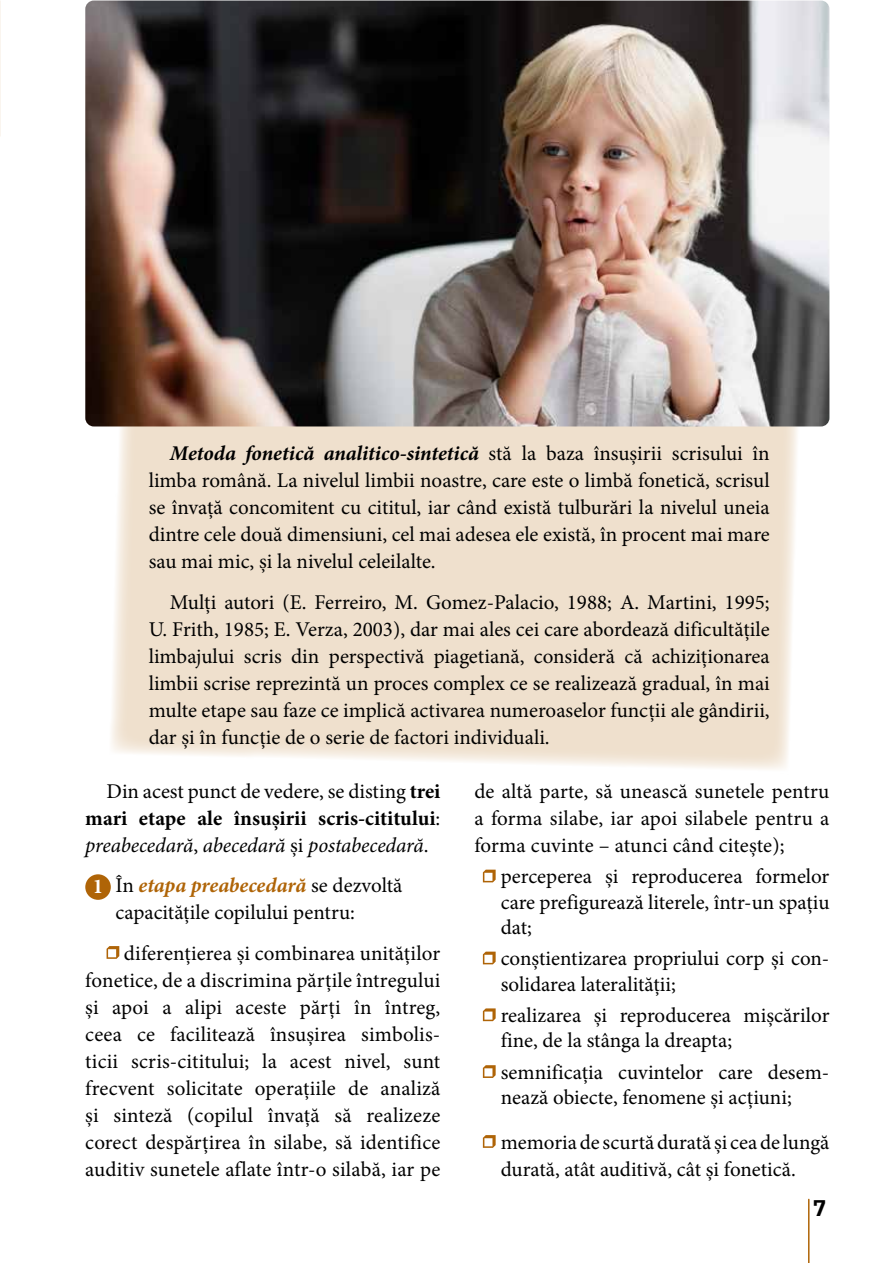
<style>
.page{position:relative;width:893px;height:1263px;background:#fff}
.page>*{position:absolute;margin:0;border:0;box-sizing:border-box;transform-origin:0 0}
.t1{font:700 22.5px "IBM Plex Sans";color:#000}
.t2{font:21px/27px "Minion Pro";color:#000;text-align:justify}
.t3{font:700 21px/27px "Minion Pro";color:#000;text-align:justify}
.s1{font-weight:700;font-style:italic}
.s2{font-weight:400}
.s3{font-weight:400;font-style:italic}
.s4{font-weight:700;color:#fff}
.s5{font-weight:700;font-style:italic;color:#af6407}
</style>
<div class="page">
<hr style="left:808px;top:1199px;width:1px;height:64px;background:#af6407">
<svg style="left:96px;top:426px;width:720px;height:343px;background:#f0e3d2"></svg>
<div style="left:85px;top:874px;width:26px;height:26px;background:#af6407;border-radius:50%"></div>
<svg style="left:107px;top:946px;width:12px;height:13px"></svg>
<img style="left:85px;top:1px;width:744px;height:425px">
<svg style="left:483px;top:870px;width:13px;height:12px"></svg>
<svg style="left:483px;top:952px;width:13px;height:12px"></svg>
<svg style="left:483px;top:1008px;width:13px;height:13px"></svg>
<svg style="left:483px;top:1065px;width:13px;height:13px"></svg>
<svg style="left:483px;top:1135px;width:13px;height:13px"></svg>
<p class="t2" style="left:149px;top:440px;width:623px;text-indent:21px"><span class="s1">Metoda fonetică analitico-sintetică</span> stă la baza însușirii scrisului în limba română. La nivelul limbii noastre, care este o limbă fonetică, scrisul se învață concomitent cu cititul, iar când există tulburări la nivelul uneia dintre cele două dimensiuni, cel mai adesea ele există, în procent mai mare sau mai mic, și la nivelul celeilalte.</p>
<p class="t2" style="left:149px;top:589px;width:623px;text-indent:21px">Mulți autori (E. Ferreiro, M. Gomez-Palacio, 1988; A. Martini, 1995; U. Frith, 1985; E. Verza, 2003), dar mai ales cei care abordează dificultățile limbajului scris din perspectivă piagetiană, consideră că achiziționarea limbii scrise reprezintă un proces complex ce se realizează gradual, în mai multe etape sau faze ce implică activarea numeroaselor funcții ale gândirii, dar și în funcție de o serie de factori individuali.</p>
<p class="t3" style="left:85px;top:777px;width:357px;text-indent:21px"><span class="s2">Din acest punct de vedere, se disting</span> trei mari etape ale însușirii scris-cititului<span class="s2">: </span><span class="s3">preabecedară</span><span class="s2">,</span> <span class="s3">abecedară</span> <span class="s2">și</span> <span class="s3">postabecedară</span><span class="s2">.</span></p>
<p class="t2" style="left:116px;top:872px;width:288px;text-indent:-23px"><span class="s4">1</span> În <span class="s5">etapa preabecedară</span> se dezvoltă capacitățile copilului pentru:</p>
<p class="t2" style="left:85px;top:940px;width:357px;text-indent:39px">diferențierea și combinarea unităților fonetice, de a discrimina părțile întregului și apoi a alipi aceste părți în întreg, ceea ce facilitează însușirea simbolis&shy;ticii scris-cititului; la acest nivel, sunt frecvent solicitate operațiile de analiză și sinteză (copilul învață să realizeze corect despărțirea în silabe, să identifice auditiv sunetele aflate într-o silabă, iar pe</p>
<p class="t2" style="left:474px;top:778px;width:357px">de altă parte, să unească sunetele pentru a forma silabe, iar apoi silabele pentru a forma cuvinte – atunci când citește);</p>
<p class="t2" style="left:501px;top:864px;width:330px;line-height:25.2px">perceperea și reproducerea formelor care prefigurează literele, într-un spațiu dat;</p>
<p class="t2" style="left:501px;top:946px;width:328px;line-height:25.2px">conștientizarea propriului corp și con&shy;solidarea lateralității;</p>
<p class="t2" style="left:501px;top:1003px;width:330px;line-height:25.2px">realizarea și reproducerea mișcărilor fine, de la stânga la dreapta;</p>
<p class="t2" style="left:501px;top:1060px;width:328px;line-height:25.2px">semnificația cuvintelor care desem&shy;nează obiecte, fenomene și acțiuni;</p>
<p class="t2" style="left:501px;top:1129px;width:330px">memoria de scurtă durată și cea de lungă durată, atât auditivă, cât și fonetică.</p>
<p class="t1" style="left:813px;top:1190px;width:15px">7</p>
</div>
